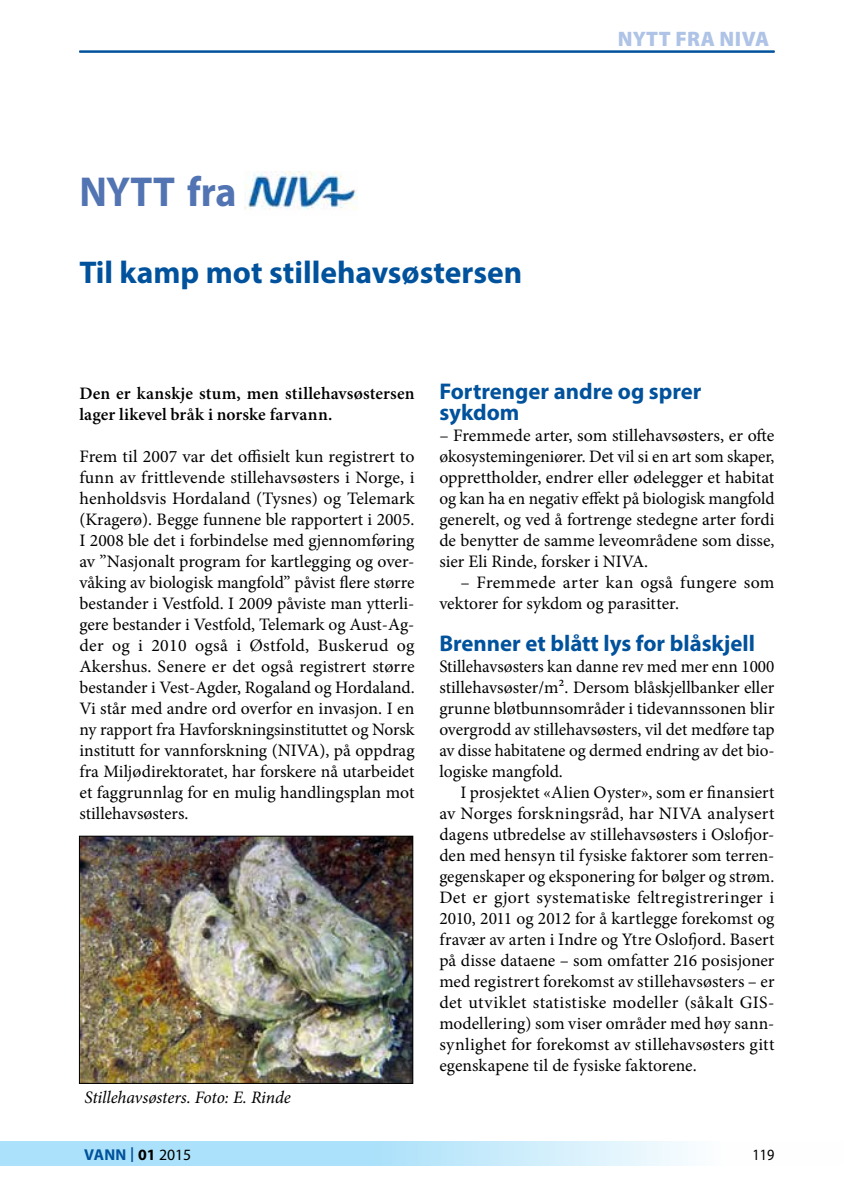
<style>
.page{position:relative;width:844px;height:1191px;background:#fff}
.page>*{position:absolute;margin:0;border:0;box-sizing:border-box;transform-origin:0 0}
.t1{font:700 42px "Myriad Pro";color:#5274b2;scale:.95 1}
.t2{font:700 31.5px "Myriad Pro";color:#00529c}
.t3{font:700 22.75px/21px "Myriad Pro";color:#00529c}
.t4{font:900 21px "Myriad Pro";letter-spacing:.02em;color:#aec3e6}
.t5{font:17.5px/21px "Minion Pro";color:#000;text-align:justify}
.t6{font:600 17.5px/21px "Minion Pro";letter-spacing:.005em;color:#000}
.t7{font:italic 17.5px "Minion Pro";letter-spacing:-.01em;color:#000}
.t8{font:700 15.75px "Myriad Pro";letter-spacing:.01em;color:#00529c}
.t9{font:15.75px "Myriad Pro";color:#000;scale:.9 1}
.s1{font-weight:400;font-size:21.88px}
.s2{color:#000}
.s3{font-weight:400;color:#000}
</style>
<div class="page">
<svg style="left:0;top:1141px;width:688px;height:25px;background:#bbe6fa"></svg>
<hr style="left:79px;top:51px;width:695px;height:1px;background:#00529c">
<img style="left:244px;top:171px;width:114px;height:38px">
<img style="left:81px;top:837px;width:330px;height:244px">
<div style="left:79px;top:835px;width:334px;height:248px;border:1px solid #000"></div>
<h1 class="t1" style="left:79px;top:164px;width:167px">NYTT fra</h1>
<h2 class="t2" style="left:79px;top:251px;width:444px">Til kamp mot stillehavsøstersen</h2>
<p class="t4" style="left:617px;top:24px;width:153px">NYTT FRA NIVA</p>
<p class="t6" style="left:79px;top:383px;width:336px">Den er kanskje stum, men stillehavsøstersen lager likevel bråk i norske farvann.</p>
<p class="t5" style="left:79px;top:446px;width:336px">Frem til 2007 var det offisielt kun registrert to funn av frittlevende stillehavsøsters i Norge, i henholdsvis Hordaland (Tysnes) og Telemark (Kragerø). Begge funnene ble rapportert i 2005.<br>I 2008 ble det i forbindelse med gjennomføring av ”Nasjonalt program for kartlegging og over&shy;våking av biologisk mangfold” påvist flere større bestander i Vestfold. I 2009 påviste man ytterli&shy;gere bestander i Vestfold, Telemark og Aust-Ag&shy;der og i 2010 også i Østfold, Buskerud og Akershus. Senere er det også registrert større bestander i Vest-Agder, Rogaland og Hordaland.<br>Vi står med andre ord overfor en invasjon. I en ny rapport fra Havforskningsinstituttet og Norsk institutt for vannforskning (NIVA), på oppdrag fra Miljødirektoratet, har forskere nå utarbeidet et faggrunnlag for en mulig handlingsplan mot stillehavsøsters.</p>
<p class="t7" style="left:84px;top:1085px;width:208px">Stillehavsøsters. Foto: E. Rinde</p>
<h3 class="t3" style="left:439px;top:380px;width:264px">Fortrenger andre og sprer sykdom</h3>
<p class="t5" style="left:439px;top:425px;width:336px">– Fremmede arter, som stillehavsøsters, er ofte økosystemingeniører. Det vil si en art som skaper, opprettholder, endrer eller ødelegger et habitat og kan ha en negativ effekt på biologisk mangfold generelt, og ved å fortrenge stedegne arter fordi de benytter de samme leveområdene som disse, sier Eli Rinde, forsker i NIVA.</p>
<p class="t5" style="left:439px;top:572px;width:336px;text-indent:21px">– Fremmede arter kan også fungere som vektorer for sykdom og parasitter.</p>
<h3 class="t3" style="left:439px;top:632px;width:317px">Brenner et blått lys for blåskjell</h3>
<p class="t5" style="left:439px;top:656px;width:336px">Stillehavsøsters kan danne rev med mer enn 1000 stillehavsøster/m². Dersom blåskjellbanker eller grunne bløtbunnsområder i tidevannssonen blir overgrodd av stillehavsøsters, vil det medføre tap av disse habitatene og dermed endring av det bio&shy;logiske mangfold.</p>
<p class="t5" style="left:439px;top:782px;width:336px;text-indent:21px">I prosjektet «Alien Oyster», som er finansiert av Norges forskningsråd, har NIVA analysert dagens utbredelse av stillehavsøsters i Oslofjor&shy;den med hensyn til fysiske faktorer som terren&shy;gegenskaper og eksponering for bølger og strøm.<br>Det er gjort systematiske feltregistreringer i 2010, 2011 og 2012 for å kartlegge forekomst og fravær av arten i Indre og Ytre Oslofjord. Basert på disse dataene – som omfatter 216 posisjoner med registrert forekomst av stillehavsøsters – er det utviklet statistiske modeller (såkalt GIS&shy;modellering) som viser områder med høy sann&shy;synlighet for forekomst av stillehavsøsters gitt egenskapene til de fysiske faktorene.</p>
<p class="t8" style="left:84px;top:1144px;width:109px">VANN <span class="s1">I</span> <span class="s2">01</span> <span class="s3">2015</span></p>
<p class="t9" style="left:752px;top:1145px;width:26px">119</p>
</div>
